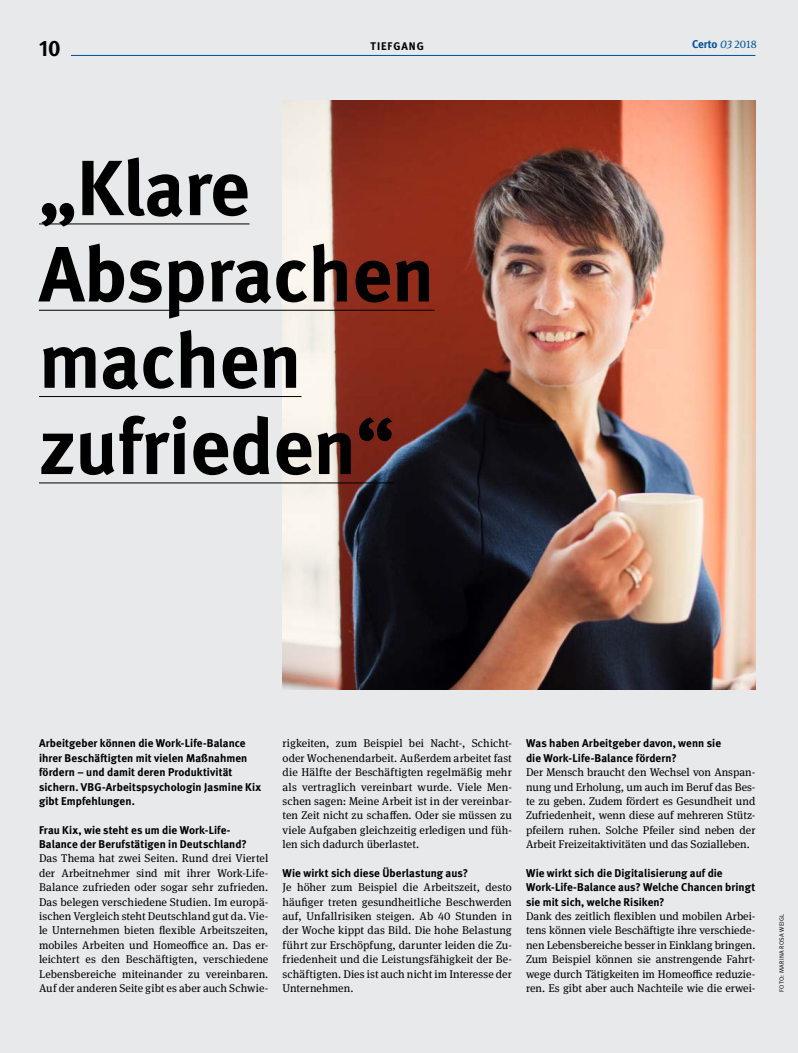
<style>
.page{position:relative;width:798px;height:1053px;background:#fff}
.page>*{position:absolute;margin:0;border:0;box-sizing:border-box;transform-origin:0 0}
.t1{font:700 78.88px "DGUV Meta";color:#000}
.t2{font:700 78.12px/86.2px "DGUV Meta";letter-spacing:-.005em;color:#000}
.t3{font:700 22.5px "DGUV Meta";color:#000}
.t4{font:11.25px/14.4px "DGUV Meta Serif";color:#000;text-align:justify}
.t5{font:700 11.25px/14.4px "DGUV Meta";letter-spacing:.005em;color:#000}
.t6{font:700 11.25px "DGUV Meta";color:#00529c}
.t7{font:700 11.12px "DGUV Meta";letter-spacing:.085em;color:#000}
.t8{font:6.25px "DGUV Meta";letter-spacing:.05em;color:#000}
.s1{font-family:"DGUV Meta Serif";font-weight:400;font-style:italic;font-size:11.12px}
.s2{font-family:"DGUV Meta Serif";font-weight:400;font-size:11.12px}
</style>
<div class="page">
<div style="left:0;top:0;width:797px;height:1052px;background:#e7e9ea"></div>
<img style="left:282px;top:100px;width:473px;height:589px">
<hr style="left:39px;top:223px;width:210px;height:1px;background:#000">
<hr style="left:39px;top:310px;width:395px;height:1px;background:#000">
<hr style="left:39px;top:396px;width:262px;height:1px;background:#000">
<hr style="left:39px;top:482px;width:355px;height:1px;background:#000">
<hr style="left:71px;top:55px;width:684px;height:1px;background:#00529c">
<h3 class="t3" style="left:39px;top:34px;width:23px">10</h3>
<p class="t7" style="left:370px;top:39px;width:55px">TIEFGANG</p>
<p class="t6" style="left:692px;top:38px;width:66px">Certo <span class="s1">03</span> <span class="s2">2018</span></p>
<h2 class="t2" style="left:39px;top:147px;width:397px">„Klare<br>Absprachen machen</h2>
<h1 class="t1" style="left:39px;top:399px;width:357px">zufrieden“</h1>
<p class="t5" style="left:39px;top:736px;width:223px">Arbeitgeber können die Work-Life-Balance ihrer Beschäftigten mit vielen Maßnahmen fördern – und damit deren Produktivität sichern. VBG-Arbeitspsychologin Jasmine Kix gibt Empfehlungen.</p>
<p class="t5" style="left:39px;top:822px;width:209px">Frau Kix, wie steht es um die Work-Life-<br>Balance der Berufstätigen in Deutschland?</p>
<p class="t4" style="left:39px;top:851px;width:231px">Das Thema hat zwei Seiten. Rund drei Viertel der Arbeitnehmer sind mit ihrer Work-Life-Balance zufrieden oder sogar sehr zufrieden.<br>Das belegen verschiedene Studien. Im europä&shy;ischen Vergleich steht Deutschland gut da. Vie&shy;le Unternehmen bieten flexible Arbeitszeiten, mobiles Arbeiten und Homeoffice an. Das er&shy;leichtert es den Beschäftigten, verschiedene Lebensbereiche miteinander zu vereinbaren.<br>Auf der anderen Seite gibt es aber auch Schwie-</p>
<p class="t4" style="left:282px;top:736px;width:231px">rigkeiten, zum Beispiel bei Nacht-, Schicht&shy;oder Wochenendarbeit. Außerdem arbeitet fast die Hälfte der Beschäftigten regelmäßig mehr als vertraglich vereinbart wurde. Viele Men&shy;schen sagen: Meine Arbeit ist in der vereinbar&shy;ten Zeit nicht zu schaffen. Oder sie müssen zu viele Aufgaben gleichzeitig erledigen und füh&shy;len sich dadurch überlastet.</p>
<p class="t5" style="left:282px;top:866px;width:187px">Wie wirkt sich diese Überlastung aus?</p>
<p class="t4" style="left:282px;top:880px;width:231px">Je höher zum Beispiel die Arbeitszeit, desto häufiger treten gesundheitliche Beschwerden auf, Unfallrisiken steigen. Ab 40 Stunden in der Woche kippt das Bild. Die hohe Belastung führt zur Erschöpfung, darunter leiden die Zu&shy;friedenheit und die Leistungsfähigkeit der Be&shy;schäftigten. Dies ist auch nicht im Interesse der Unternehmen.</p>
<p class="t5" style="left:526px;top:736px;width:196px">Was haben Arbeitgeber davon, wenn sie die Work-Life-Balance fördern?</p>
<p class="t4" style="left:526px;top:765px;width:231px">Der Mensch braucht den Wechsel von Anspan&shy;nung und Erholung, um auch im Beruf das Bes&shy;te zu geben. Zudem fördert es Gesundheit und Zufriedenheit, wenn diese auf mehreren Stütz&shy;pfeilern ruhen. Solche Pfeiler sind neben der Arbeit Freizeitaktivitäten und das Sozialleben.</p>
<p class="t5" style="left:526px;top:866px;width:231px">Wie wirkt sich die Digitalisierung auf die<br>Work-Life-Balance aus? Welche Chancen bringt sie mit sich, welche Risiken?</p>
<p class="t4" style="left:526px;top:909px;width:231px">Dank des zeitlich flexiblen und mobilen Arbei&shy;tens können viele Beschäftigte ihre verschiede&shy;nen Lebensbereiche besser in Einklang bringen.<br>Zum Beispiel können sie anstrengende Fahrt&shy;wege durch Tätigkeiten im Homeoffice reduzie&shy;ren. Es gibt aber auch Nachteile wie die erwei-</p>
<p class="t8" style="left:777px;top:991px;width:79px;rotate:-90deg">FOTO: MARINA ROSA WEIGL</p>
</div>
